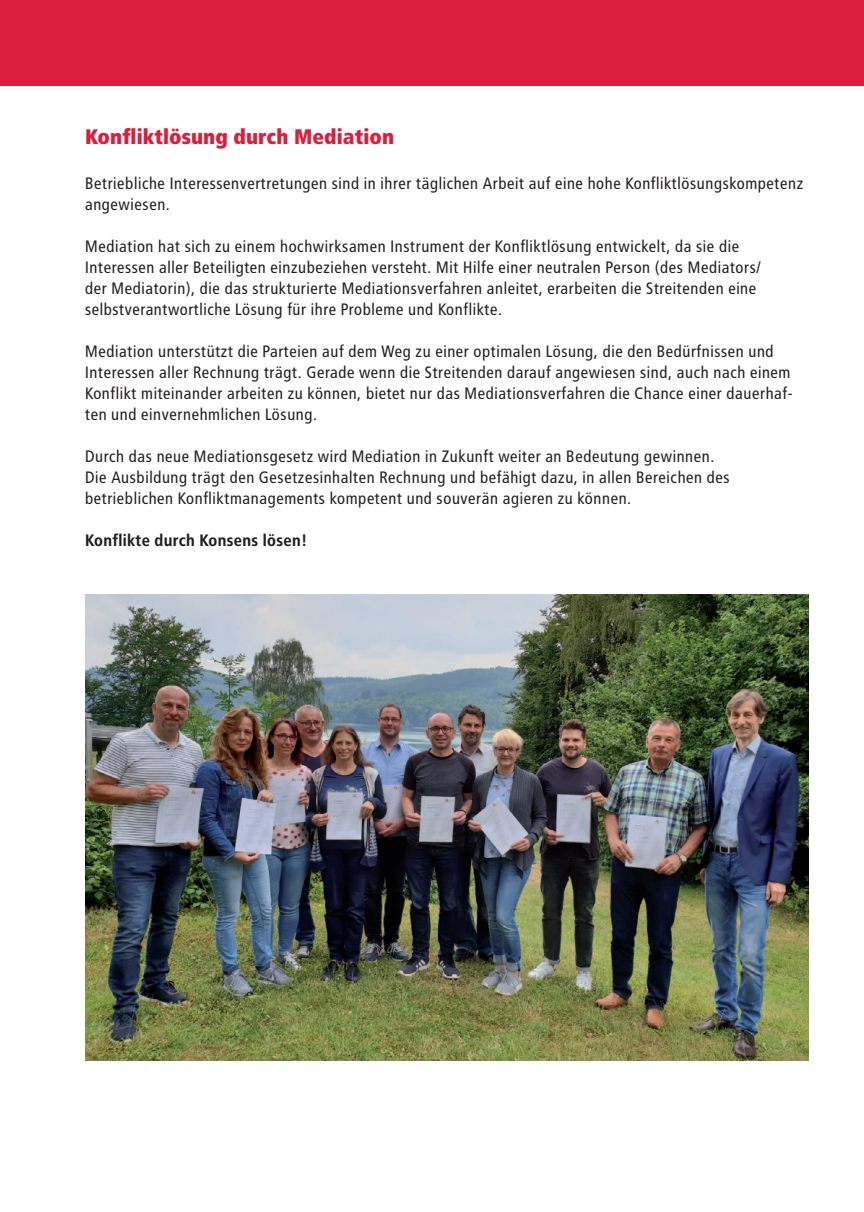
<style>
.page{position:relative;width:864px;height:1212px;background:#fff}
.page>*{position:absolute;margin:0;border:0;box-sizing:border-box;transform-origin:0 0}
.t1{font:900 21px "Transit";color:#da1f3d}
.t2{font:16.5px/21px "Transit";color:#231f20}
.t3{font:700 16.5px "Transit";color:#231f20}
</style>
<div class="page">
<div style="left:0;top:0;width:863px;height:85px;background:#da1f3d"></div>
<img style="left:85px;top:594px;width:722px;height:467px">
<p class="t1" style="left:85px;top:126px;width:310px">Konfliktlösung durch Mediation</p>
<p class="t2" style="left:85px;top:174px;width:720px">Betriebliche Interessenvertretungen sind in ihrer täglichen Arbeit auf eine hohe Konfliktlösungskompetenz angewiesen.</p>
<p class="t2" style="left:85px;top:237px;width:655px">Mediation hat sich zu einem hochwirksamen Instrument der Konfliktlösung entwickelt, da sie die</p>
<p class="t2" style="left:85px;top:258px;width:677px">Interessen aller Beteiligten einzubeziehen versteht. Mit Hilfe einer neutralen Person (des Mediators/</p>
<p class="t2" style="left:85px;top:279px;width:673px">der Mediatorin), die das strukturierte Mediationsverfahren anleitet, erarbeiten die Streitenden eine selbstverantwortliche Lösung für ihre Probleme und Konflikte.</p>
<p class="t2" style="left:85px;top:342px;width:690px">Mediation unterstützt die Parteien auf dem Weg zu einer optimalen Lösung, die den Bedürfnissen und</p>
<p class="t2" style="left:85px;top:363px;width:709px">Interessen aller Rechnung trägt. Gerade wenn die Streitenden darauf angewiesen sind, auch nach einem<br>Konflikt miteinander arbeiten zu können, bietet nur das Mediationsverfahren die Chance einer dauerhaf&shy;ten und einvernehmlichen Lösung.</p>
<p class="t2" style="left:85px;top:447px;width:631px">Durch das neue Mediationsgesetz wird Mediation in Zukunft weiter an Bedeutung gewinnen.</p>
<p class="t2" style="left:85px;top:468px;width:646px">Die Ausbildung trägt den Gesetzesinhalten Rechnung und befähigt dazu, in allen Bereichen des</p>
<p class="t2" style="left:85px;top:489px;width:548px">betrieblichen Konfliktmanagements kompetent und souverän agieren zu können.</p>
<p class="t3" style="left:85px;top:533px;width:224px">Konflikte durch Konsens lösen!</p>
</div>
